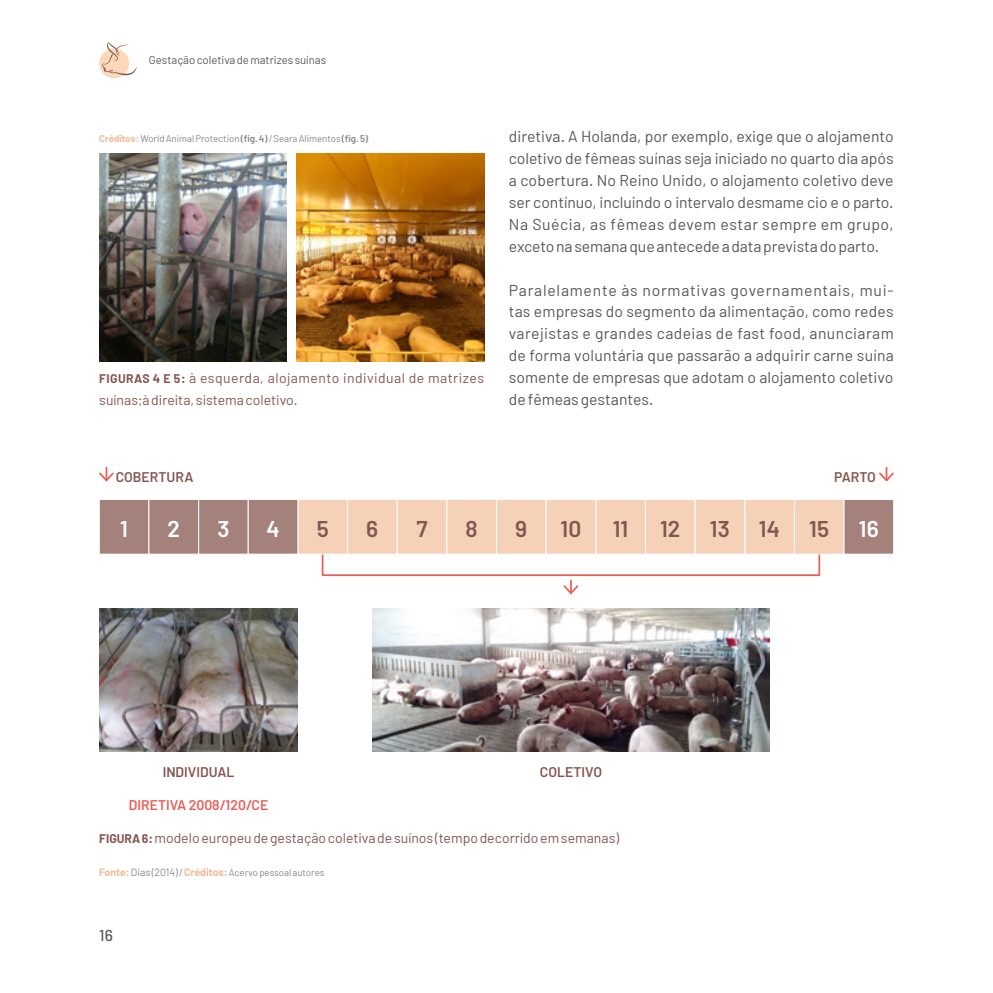
<style>
.page{position:relative;width:993px;height:993px;background:#fff}
.page>*{position:absolute;margin:0;border:0;box-sizing:border-box;transform-origin:0 0}
.t1{font:600 22.75px "Barlow";color:#855651}
.t2{font:600 22.75px "Barlow";color:#fff}
.t3{font:15.75px/21.9px "Barlow";color:#575756;text-align:justify}
.t4{font:500 15.75px "Barlow";color:#575756}
.t5{font:14px/21.9px "Barlow";letter-spacing:.035em;color:#855651}
.t6{font:14px "Barlow";color:#855651}
.t7{font:600 14px "Barlow";color:#855651}
.t8{font:600 14px "Barlow";color:#eb5e57}
.t9{font:11.38px "Barlow";color:#575756}
.t10{font:9.62px "Barlow";color:#878787}
.s1{font-weight:700;color:#f0bc98}
.s2{font-weight:600}
.s3{font-weight:700;font-size:12.25px}
.s4{font-weight:700;font-size:10.5px;color:#f0bc98}
.s5{font-size:10.5px}
</style>
<div class="page">
<div style="left:321px;top:537px;width:498px;height:39px;border:2px solid #eb5e57"></div>
<img style="left:99px;top:153px;width:187px;height:208px">
<img style="left:297px;top:153px;width:187px;height:208px">
<div style="left:99px;top:499px;width:50px;height:55px;background:#a5817c;border:1px solid #fff"></div>
<img style="left:99px;top:608px;width:199px;height:143px">
<img style="left:372px;top:608px;width:396px;height:143px">
<div style="left:297px;top:499px;width:51px;height:55px;background:#f5d1b7;border:1px solid #fff"></div>
<div style="left:496px;top:499px;width:50px;height:55px;background:#f5d1b7;border:1px solid #fff"></div>
<div style="left:644px;top:499px;width:51px;height:55px;background:#f5d1b7;border:1px solid #fff"></div>
<div style="left:198px;top:499px;width:50px;height:55px;background:#a5817c"></div>
<div style="left:396px;top:499px;width:51px;height:55px;background:#f5d1b7;border:1px solid #fff"></div>
<div style="left:595px;top:499px;width:50px;height:55px;background:#f5d1b7;border:1px solid #fff"></div>
<div style="left:793px;top:499px;width:51px;height:55px;background:#f5d1b7;border:1px solid #fff"></div>
<div style="left:148px;top:499px;width:51px;height:55px;background:#a5817c;border:1px solid #fff"></div>
<div style="left:347px;top:499px;width:50px;height:55px;background:#f5d1b7;border:1px solid #fff"></div>
<div style="left:545px;top:499px;width:51px;height:55px;background:#f5d1b7;border:1px solid #fff"></div>
<div style="left:744px;top:499px;width:50px;height:55px;background:#f5d1b7;border:1px solid #fff"></div>
<div style="left:248px;top:499px;width:50px;height:55px;background:#a5817c;border:1px solid #fff"></div>
<div style="left:446px;top:499px;width:50px;height:55px;background:#f5d1b7;border:1px solid #fff"></div>
<div style="left:694px;top:499px;width:51px;height:55px;background:#f5d1b7;border:1px solid #fff"></div>
<div style="left:843px;top:499px;width:50px;height:55px;background:#a5817c;border:1px solid #fff"></div>
<svg style="left:99px;top:467px;width:15px;height:15px"></svg>
<svg style="left:563px;top:580px;width:16px;height:14px"></svg>
<svg style="left:879px;top:467px;width:15px;height:15px"></svg>
<div style="left:99px;top:48px;width:30px;height:30px;background:#fcd7b8;border-radius:50%"></div>
<svg style="left:102px;top:42px;width:35px;height:33px"></svg>
<p class="t9" style="left:149px;top:53px;width:179px">Gestação coletiva de matrizes suínas</p>
<p class="t10" style="left:99px;top:133px;width:270px"><span class="s1">Créditos:</span> World Animal Protection <span class="s2">(fig. 4)</span>/ Seara Alimentos <span class="s2">(fig. 5)</span></p>
<p class="t5" style="left:99px;top:366px;width:386px"><span class="s3">FIGURAS 4 E 5:</span> à esquerda, alojamento individual de matrizes suínas;à direita, sistema coletivo.</p>
<p class="t7" style="left:116px;top:468px;width:79px">COBERTURA</p>
<p class="t3" style="left:508px;top:125px;width:386px">diretiva. A Holanda, por exemplo, exige que o alojamento coletivo de fêmeas suínas seja iniciado no quarto dia após a cobertura. No Reino Unido, o alojamento coletivo deve ser contínuo, incluindo o intervalo desmame cio e o parto.<br>Na Suécia, as fêmeas devem estar sempre em grupo, exceto na semana que antecede a data prevista do parto.</p>
<p class="t3" style="left:508px;top:278px;width:386px">Paralelamente às normativas governamentais, mui&shy;tas empresas do segmento da alimentação, como redes varejistas e grandes cadeias de fast food, anunciaram de forma voluntária que passarão a adquirir carne suína somente de empresas que adotam o alojamento coletivo de fêmeas gestantes.</p>
<p class="t7" style="left:833px;top:468px;width:43px">PARTO</p>
<h1 class="t2" style="left:120px;top:514px;width:9px">1</h1>
<h1 class="t2" style="left:167px;top:514px;width:14px">2</h1>
<h1 class="t2" style="left:217px;top:514px;width:14px">3</h1>
<h1 class="t2" style="left:266px;top:514px;width:15px">4</h1>
<h1 class="t1" style="left:316px;top:514px;width:14px">5</h1>
<h1 class="t1" style="left:366px;top:514px;width:14px">6</h1>
<h1 class="t1" style="left:416px;top:514px;width:13px">7</h1>
<h1 class="t1" style="left:465px;top:514px;width:14px">8</h1>
<h1 class="t1" style="left:515px;top:514px;width:13px">9</h1>
<h1 class="t1" style="left:560px;top:514px;width:22px">10</h1>
<h1 class="t1" style="left:612px;top:514px;width:17px">11</h1>
<h1 class="t1" style="left:659px;top:514px;width:22px">12</h1>
<h1 class="t1" style="left:709px;top:514px;width:21px">13</h1>
<h1 class="t1" style="left:758px;top:514px;width:23px">14</h1>
<h1 class="t1" style="left:809px;top:514px;width:21px">15</h1>
<h1 class="t2" style="left:858px;top:514px;width:21px">16</h1>
<p class="t7" style="left:163px;top:763px;width:73px">INDIVIDUAL</p>
<p class="t8" style="left:129px;top:796px;width:141px">DIRETIVA 2008/120/CE</p>
<p class="t7" style="left:539px;top:763px;width:64px">COLETIVO</p>
<p class="t6" style="left:99px;top:828px;width:521px"><span class="s3">FIGURA 6:</span> modelo europeu de gestação coletiva de suínos (tempo decorrido em semanas)</p>
<p class="t10" style="left:99px;top:866px;width:226px"><span class="s4">Fonte:</span> <span class="s5">Dias (2014) /</span> <span class="s4">Créditos:</span> Acervo pessoal autores</p>
<p class="t4" style="left:99px;top:925px;width:15px">16</p>
</div>
